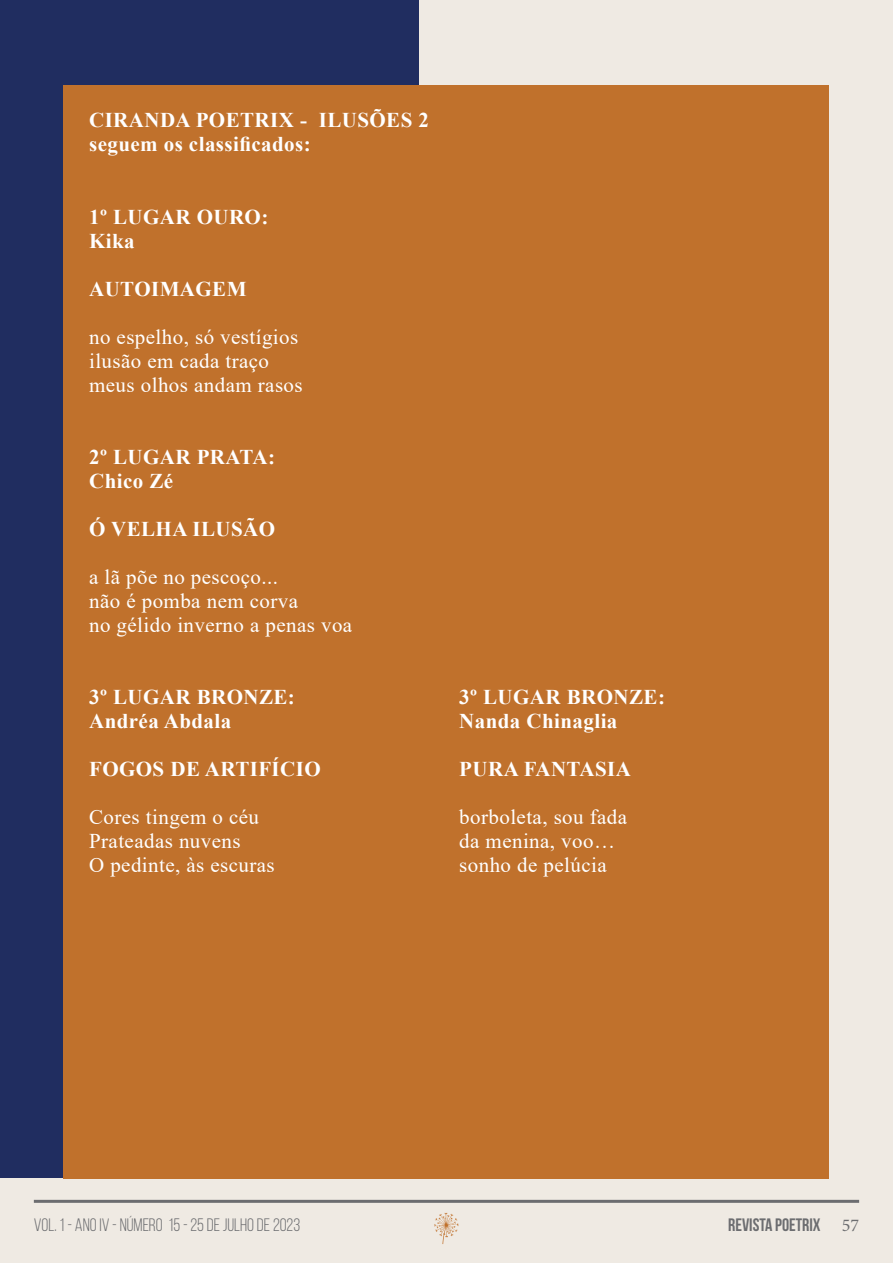
<style>
.page{position:relative;width:893px;height:1263px;background:#efeae3}
.page>*{position:absolute;margin:0;border:0;box-sizing:border-box;transform-origin:0 0}
.t1{font:21px/24px "Times New Roman";letter-spacing:.02em;color:#fff}
.t2{font:700 21px/24px "Times New Roman";letter-spacing:.02em;color:#fff}
.t3{font:18px "Bebas Neue";color:#6c6d70}
.t4{font:700 18px "Bebas Neue";color:#6c6d70}
.s1{font-family:"Minion Pro";font-weight:400}
</style>
<div class="page">
<hr style="left:34px;top:1200px;width:825px;height:3px;background:#6c6d70">
<svg style="left:434px;top:1213px;width:25px;height:31px"></svg>
<div style="left:0;top:0;width:418px;height:1178px;background:#202d60"></div>
<div style="left:64px;top:85px;width:765px;height:1094px;background:#c0712c"></div>
<p class="t2" style="left:89px;top:108px;width:341px">CIRANDA POETRIX - ILUSÕES 2 seguem os classificados:</p>
<p class="t2" style="left:89px;top:204px;width:181px">1º LUGAR OURO:<br>Kika</p>
<p class="t2" style="left:89px;top:276px;width:159px">AUTOIMAGEM</p>
<p class="t1" style="left:89px;top:324px;width:215px">no espelho, só vestígios ilusão em cada traço meus olhos andam rasos</p>
<p class="t2" style="left:89px;top:444px;width:187px">2º LUGAR PRATA:<br>Chico Zé</p>
<p class="t2" style="left:89px;top:516px;width:187px">Ó VELHA ILUSÃO</p>
<p class="t1" style="left:89px;top:564px;width:265px">a lã põe no pescoço...<br>não é pomba nem corva<br>no gélido inverno a penas voa</p>
<p class="t2" style="left:89px;top:684px;width:207px">3º LUGAR BRONZE:<br>Andréa Abdala</p>
<p class="t2" style="left:89px;top:756px;width:233px">FOGOS DE ARTIFÍCIO</p>
<p class="t1" style="left:89px;top:804px;width:187px">Cores tingem o céu<br>Prateadas nuvens<br>O pedinte, às escuras</p>
<p class="t2" style="left:459px;top:685px;width:207px">3º LUGAR BRONZE:<br>Nanda Chinaglia</p>
<p class="t2" style="left:459px;top:757px;width:173px">PURA FANTASIA</p>
<p class="t1" style="left:459px;top:805px;width:169px">borboleta, sou fada da menina, voo… sonho de pelúcia</p>
<p class="t3" style="left:34px;top:1215px;width:268px">VOL. 1 - ANO IV - NÚMERO 15 - 25 de JULHO dE 2023</p>
<p class="t4" style="left:728px;top:1215px;width:132px">REVISTA POETRIX <span class="s1">57</span></p>
</div>
